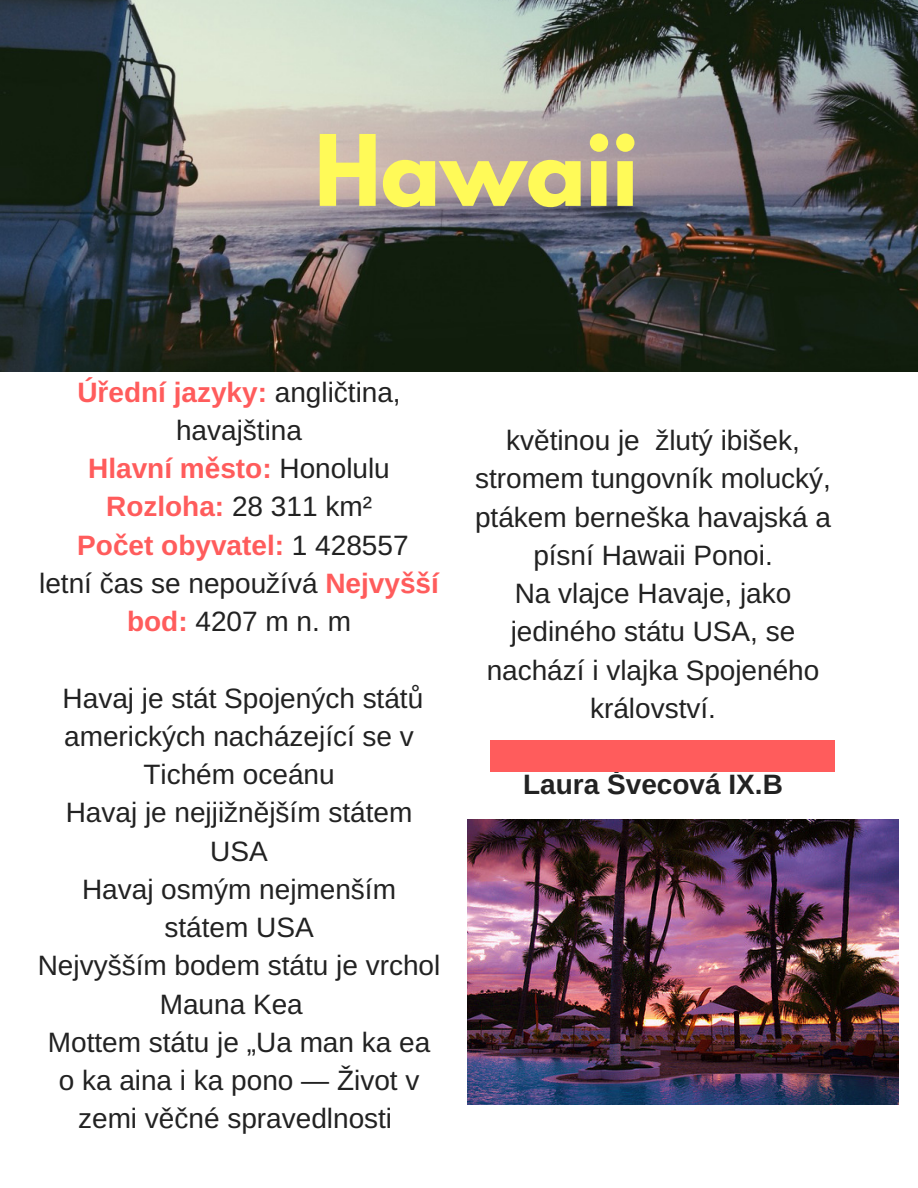
<style>
.page{position:relative;width:918px;height:1188px;background:#fff}
.page>*{position:absolute;margin:0;border:0;box-sizing:border-box;transform-origin:0 0}
.t1{font:700 87.15px "League Spartan";color:#fffa58}
.t2{font:28.05px/38.2px "Arimo";color:#222;text-align:center}
.t3{font:700 28.05px "Arimo";color:#222}
.s1{font-weight:700;color:#ff5c5c}
.s2{font-family:"Liberation Sans";font-weight:700;color:#ff5c5c}
.s3{font-family:"Liberation Sans"}
</style>
<div class="page">
<img style="left:0;top:0;width:918px;height:371px">
<div style="left:491px;top:740px;width:344px;height:32px;background:#ff5c5c"></div>
<img style="left:468px;top:819px;width:431px;height:286px">
<h1 class="t1" style="left:314px;top:127px;width:325px">Hawaii</h1>
<p class="t2" style="left:39px;top:373px;width:401px"><span class="s1">Ú</span><span class="s2">ř</span><span class="s1">ední jazyky:</span> angli<span class="s3">č</span>tina, havaj<span class="s3">š</span>tina<br><span class="s1">Hlavní m</span><span class="s2">ě</span><span class="s1">sto:</span> Honolulu<br><span class="s1">Rozloha:</span> 28 311 km²<br><span class="s1">Po</span><span class="s2">č</span><span class="s1">et obyvatel:</span> 1 428557<br>letní <span class="s3">č</span>as se nepou<span class="s3">ž</span>ívá <span class="s1">Nejvy</span><span class="s2">šš</span><span class="s1">í bod:</span> 4207 m n. m</p>
<p class="t2" style="left:38px;top:679px;width:404px">Havaj je stát Spojených stát<span class="s3">ů </span>amerických nacházející se v<br>Tichém oceánu<br>Havaj je nejji<span class="s3">ž</span>n<span class="s3">ě</span>j<span class="s3">š</span>ím státem<br>USA<br>Havaj osmým nejmen<span class="s3">š</span>ím státem USA<br>Nejvy<span class="s3">šš</span>ím bodem státu je vrchol<br>Mauna Kea<br>Mottem státu je „Ua man ka ea o ka aina i ka pono — <span class="s3">Ž</span>ivot v zemi v<span class="s3">ěč</span>né spravedlnosti</p>
<p class="t2" style="left:475px;top:421px;width:358px">kv<span class="s3">ě</span>tinou je <span class="s3">ž</span>lutý ibi<span class="s3">š</span>ek, stromem tungovník molucký, ptákem berne<span class="s3">š</span>ka havajská a písní Hawaii Ponoi.<br>Na vlajce Havaje, jako jediného státu USA, se nachází i vlajka Spojeného království.</p>
<p class="t3" style="left:523px;top:769px;width:261px">Laura <span class="s3">Š</span>vecová IX.B</p>
</div>
